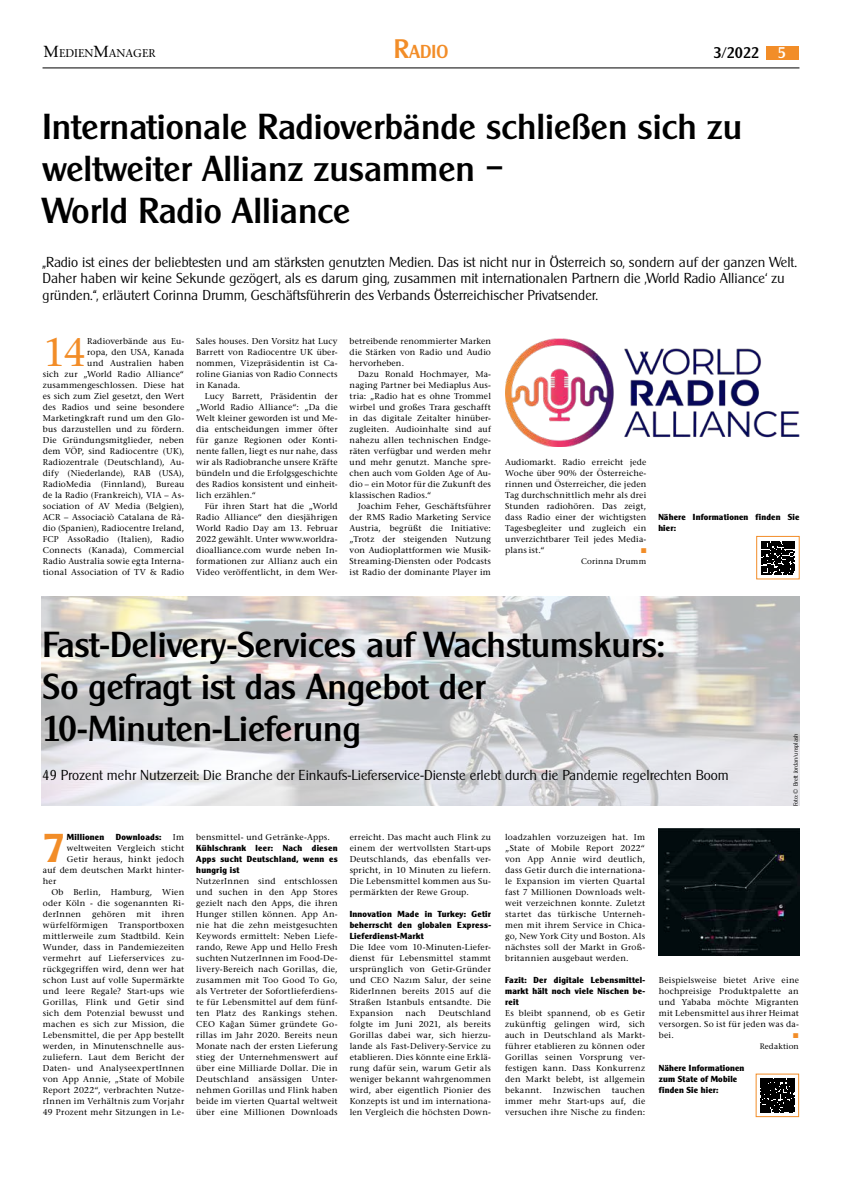
<style>
.page{position:relative;width:842px;height:1180px;background:#fff}
.page>*{position:absolute;margin:0;border:0;box-sizing:border-box;transform-origin:0 0}
.t1{font:39.9px "Stone Serif";color:#f28d28}
.t2{font:700 39px "Cleargothic";color:#f28d28}
.t3{font:500 35px/42px "Cleargothic";color:#000}
.t4{font:500 18.2px "Cleargothic";color:#f28d28}
.t5{font:500 15px "Cleargothic";color:#000}
.t6{font:300 14px/16.8px "Cleargothic";color:#000}
.t7{font:11.2px "Stone Serif";color:#000}
.t8{font:8.5px/11px "Stone Serif";letter-spacing:.025em;color:#000;text-align:justify}
.t9{font:700 8.5px/11px "Cleargothic";letter-spacing:.03em;color:#000;text-align:justify}
.t10{font:8px "Stone Serif";letter-spacing:.03em;color:#000}
.t11{font:7px "Zapf Dingbats ITC";color:#f28d28}
.t12{font:300 6px "Cleargothic";color:#000}
.s1{font-size:16px}
.s2{font-size:26px}
.s3{color:#fff}
.s4{font-family:"Weekend"}
</style>
<div class="page">
<hr style="left:43px;top:68px;width:756px;height:1px;background:#000">
<div style="left:766px;top:46px;width:32px;height:14px;background:#f28d28"></div>
<img style="left:42px;top:596px;width:757px;height:209px">
<svg style="left:760px;top:1078px;width:34px;height:34px"></svg>
<img style="left:659px;top:828px;width:140px;height:127px">
<img style="left:505px;top:338px;width:294px;height:109px">
<svg style="left:761px;top:541px;width:34px;height:33px"></svg>
<div style="left:756px;top:536px;width:43px;height:43px;border:1px solid #f28d28"></div>
<h3 class="t7" style="left:44px;top:46px;width:113px"><span class="s1">M</span>EDIEN<span class="s1">M</span>ANAGER</h3>
<h3 class="t4" style="left:394px;top:41px;width:56px"><span class="s2">R</span>adio</h3>
<h3 class="t5" style="left:713px;top:44px;width:74px">3/2022 <span class="s3">5</span></h3>
<h3 class="t3" style="left:42px;top:106px;width:701px">Internationale Radioverbände schließen sich zu weltweiter Allianz zusammen –<br>World Radio Alliance</h3>
<p class="t6" style="left:43px;top:253px;width:756px">„Radio ist eines der beliebtesten und am stärksten genutzten Medien. Das ist nicht nur in Österreich so, sondern auf der ganzen Welt.<br>Daher haben wir keine Sekunde gezögert, als es darum ging, zusammen mit internationalen Partnern die ‚World Radio Alliance‘ zu gründen.“, erläutert Corinna Drumm, Geschäftsführerin des Verbands Österreichischer Privatsender.</p>
<h1 class="t1" style="left:43px;top:328px;width:45px">14</h1>
<p class="t8" style="left:43px;top:335px;width:143px;text-align:right">Radioverbände aus Eu-<br>ropa, den USA, Kanada<br>und Australien haben<br>sich zur „World Radio Alliance“ zusammengeschlossen. Diese hat es sich zum Ziel gesetzt, den Wert des Radios und seine besondere<br>Marketingkraft rund um den Glo&shy;bus darzustellen und zu fördern.<br>Die Gründungsmitglieder, neben dem VÖP, sind Radiocentre (UK),<br>Radiozentrale (Deutschland), Au&shy;dify (Niederlande), RAB (USA),<br>RadioMedia (Finnland), Bureau de la Radio (Frankreich), VIA – As&shy;sociation of AV Media (Belgien),<br>ACR – Associaciò Catalana de Rà&shy;dio (Spanien), Radiocentre Ireland,<br>FCP AssoRadio (Italien), Radio<br>Connects (Kanada), Commercial<br>Radio Australia sowie egta Interna&shy;tional Association of TV &amp; Radio</p>
<p class="t8" style="left:196px;top:335px;width:143px">Sales houses. Den Vorsitz hat Lucy Barrett von Radiocentre UK über&shy;nommen, Vizepräsidentin ist Ca&shy;roline Gianias von Radio Connects in Kanada.</p>
<p class="t8" style="left:196px;top:390px;width:143px;text-indent:8px">Lucy Barrett, Präsidentin der „World Radio Alliance“: „Da die Welt kleiner geworden ist und Me&shy;dia entscheidungen immer öfter für ganze Regionen oder Konti&shy;nente fallen, liegt es nur nahe, dass wir als Radiobranche unsere Kräfte bündeln und die Erfolgsgeschichte des Radios konsistent und einheit&shy;lich erzählen.“</p>
<p class="t8" style="left:196px;top:500px;width:143px;text-indent:8px">Für ihren Start hat die „World Radio Alliance“ den diesjährigen World Radio Day am 13. Februar 2022 gewählt. Unter www.worldra&shy;dioalliance.com wurde neben In&shy;formationen zur Allianz auch ein Video veröffentlicht, in dem Wer-</p>
<p class="t8" style="left:350px;top:335px;width:143px">betreibende renommierter Marken die Stärken von Radio und Audio hervorheben.</p>
<p class="t8" style="left:350px;top:368px;width:143px;text-indent:8px">Dazu Ronald Hochmayer, Ma&shy;naging Partner bei Mediaplus Aus&shy;tria: „Radio hat es ohne Trommel wirbel und großes Trara geschafft in das digitale Zeitalter hinüber&shy;zugleiten. Audioinhalte sind auf nahezu allen technischen Endge&shy;räten verfügbar und werden mehr und mehr genutzt. Manche spre&shy;chen auch vom Golden Age of Au&shy;dio – ein Motor für die Zukunft des klassischen Radios.“</p>
<p class="t8" style="left:350px;top:500px;width:143px;text-indent:8px">Joachim Feher, Geschäftsführer der RMS Radio Marketing Service Austria, begrüßt die Initiative: „Trotz der steigenden Nutzung von Audioplattformen wie Musik-Streaming-Diensten oder Podcasts ist Radio der dominante Player im</p>
<p class="t8" style="left:505px;top:456px;width:143px">Audiomarkt. Radio erreicht jede Woche über 90% der Österreiche&shy;rinnen und Österreicher, die jeden Tag durchschnittlich mehr als drei Stunden radiohören. Das zeigt, dass Radio einer der wichtigsten Tagesbegleiter und zugleich ein unverzichtbarer Teil jedes Media&shy;plans ist.“</p>
<p class="t11" style="left:641px;top:547px;width:7px">■</p>
<p class="t10" style="left:581px;top:556px;width:67px">Corinna Drumm</p>
<p class="t9" style="left:658px;top:511px;width:143px">Nähere Informationen finden Sie hier:</p>
<h3 class="t3" style="left:43px;top:623px;width:623px">Fast-Delivery-Services auf Wachstumskurs:<br>So gefragt ist das Angebot der<br>10-Minuten-Lieferung</h3>
<h3 class="t6" style="left:43px;top:766px;width:688px">49 Prozent mehr Nutzerzeit: Die Branche der Einkaufs-Lieferservice-Dienste erlebt durch die Pandemie regelrechten Boom</h3>
<p class="t12" style="left:792px;top:806px;width:74px;rotate:-90deg">Foto: © Brett Jordan/unsplash</p>
<h2 class="t2" style="left:43px;top:824px;width:24px">7</h2>
<p class="t9" style="left:67px;top:830px;width:39px">Millionen</p>
<p class="t9" style="left:116px;top:830px;width:47px">Downloads:</p>
<p class="t8" style="left:173px;top:830px;width:13px">Im</p>
<p class="t8" style="left:67px;top:841px;width:119px">weltweiten Vergleich sticht</p>
<p class="t8" style="left:67px;top:852px;width:119px">Getir heraus, hinkt jedoch</p>
<p class="t8" style="left:43px;top:863px;width:143px">auf dem deutschen Markt hinter-</p>
<p class="t8" style="left:43px;top:874px;width:15px">her</p>
<p class="t8" style="left:51px;top:885px;width:134px">Ob Berlin, Hamburg, Wien</p>
<p class="t8" style="left:43px;top:896px;width:143px">oder Köln - die sogenannten Ri-</p>
<p class="t8" style="left:43px;top:907px;width:40px">derInnen</p>
<p class="t8" style="left:92px;top:907px;width:35px">gehören</p>
<p class="t8" style="left:137px;top:907px;width:16px">mit</p>
<p class="t8" style="left:43px;top:907px;width:143px;text-indent:119px">ihren würfelförmigen Transportboxen mittlerweile zum Stadtbild. Kein Wunder, dass in Pandemiezeiten vermehrt auf Lieferservices zu&shy;rückgegriffen wird, denn wer hat schon Lust auf volle Supermärkte und leere Regale? Start-ups wie Gorillas, Flink und Getir sind sich dem Potenzial bewusst und machen es sich zur Mission, die Lebensmittel, die per App bestellt werden, in Minutenschnelle aus&shy;zuliefern. Laut dem Bericht der Daten- und AnalyseexpertInnen von App Annie, „State of Mobile Report 2022“, verbrachten Nutze&shy;rInnen im Verhältnis zum Vorjahr 49 Prozent mehr Sitzungen in Le-</p>
<p class="t8" style="left:196px;top:830px;width:135px">bensmittel- und Getränke-Apps.</p>
<p class="t9" style="left:196px;top:841px;width:143px">Kühlschrank leer: Nach diesen Apps sucht Deutschland, wenn es hungrig ist</p>
<p class="t8" style="left:196px;top:874px;width:143px">NutzerInnen sind entschlossen und suchen in den App Stores gezielt nach den Apps, die ihren Hunger stillen können. App An&shy;nie hat die zehn meistgesuchten Keywords ermittelt: Neben Liefe&shy;rando, Rewe App und Hello Fresh suchten NutzerInnen im Food-De&shy;livery-Bereich nach Gorillas, die, zusammen mit Too Good To Go, als Vertreter der Sofortlieferdiens&shy;te für Lebensmittel auf dem fünf&shy;ten Platz des Rankings stehen.<br>CEO Ka<span class="s4">ğ</span>an Sümer gründete Go&shy;rillas im Jahr 2020. Bereits neun Monate nach der ersten Lieferung stieg der Unternehmenswert auf über eine Milliarde Dollar. Die in Deutschland ansässigen Unter&shy;nehmen Gorillas und Flink haben beide im vierten Quartal weltweit über eine Millionen Downloads</p>
<p class="t8" style="left:350px;top:830px;width:143px">erreicht. Das macht auch Flink zu einem der wertvollsten Start-ups Deutschlands, das ebenfalls ver&shy;spricht, in 10 Minuten zu liefern.<br>Die Lebensmittel kommen aus Su&shy;permärkten der Rewe Group.</p>
<p class="t9" style="left:350px;top:907px;width:143px">Innovation Made in Turkey: Getir beherrscht den globalen Express-Lieferdienst-Markt</p>
<p class="t8" style="left:350px;top:940px;width:143px">Die Idee vom 10-Minuten-Liefer&shy;dienst für Lebensmittel stammt ursprünglich von Getir-Gründer und CEO Nazım Salur, der seine RiderInnen bereits 2015 auf die Straßen Istanbuls entsandte. Die Expansion</p>
<p class="t8" style="left:350px;top:1006px;width:143px;text-indent:89px">Deutschland folgte im Juni 2021, als bereits Gorillas dabei war, sich hierzu&shy;lande als Fast-Delivery-Service zu etablieren. Dies könnte eine Erklä&shy;rung dafür sein, warum Getir als weniger bekannt wahrgenommen wird, aber eigentlich Pionier des Konzepts ist und im internationa&shy;len Vergleich die höchsten Down-</p>
<p class="t8" style="left:406px;top:1006px;width:22px">nach</p>
<p class="t8" style="left:505px;top:830px;width:142px">loadzahlen vorzuzeigen hat. Im „State of Mobile Report 2022“ von App Annie wird deutlich, dass Getir durch die internationa&shy;le Expansion im vierten Quartal fast 7 Millionen Downloads welt&shy;weit verzeichnen konnte. Zuletzt startet das türkische Unterneh&shy;men mit ihrem Service in Chica&shy;go, New York City und Boston. Als nächstes soll der Markt in Groß&shy;britannien ausgebaut werden.</p>
<p class="t9" style="left:505px;top:973px;width:142px">Fazit: Der digitale Lebensmittel&shy;markt hält noch viele Nischen be&shy;reit</p>
<p class="t8" style="left:505px;top:1006px;width:142px">Es bleibt spannend, ob es Getir zukünftig gelingen wird, sich auch in Deutschland als Markt&shy;führer etablieren zu können oder Gorillas seinen Vorsprung ver&shy;festigen kann. Dass Konkurrenz den Markt belebt, ist allgemein bekannt.</p>
<p class="t8" style="left:505px;top:1083px;width:142px;text-indent:107px">tauchen immer mehr Start-ups auf, die versuchen ihre Nische zu finden:</p>
<p class="t8" style="left:553px;top:1083px;width:49px">Inzwischen</p>
<p class="t8" style="left:659px;top:973px;width:142px">Beispielsweise bietet Arive eine hochpreisige Produktpalette an und Yababa möchte Migranten mit Lebensmittel aus ihrer Heimat versorgen. So ist für jeden was da&shy;bei.</p>
<p class="t11" style="left:793px;top:1031px;width:7px">■</p>
<p class="t10" style="left:760px;top:1040px;width:41px">Redaktion</p>
<p class="t9" style="left:659px;top:1061px;width:87px;text-align:left">Nähere Informationen zum State of Mobile finden Sie hier:</p>
</div>
